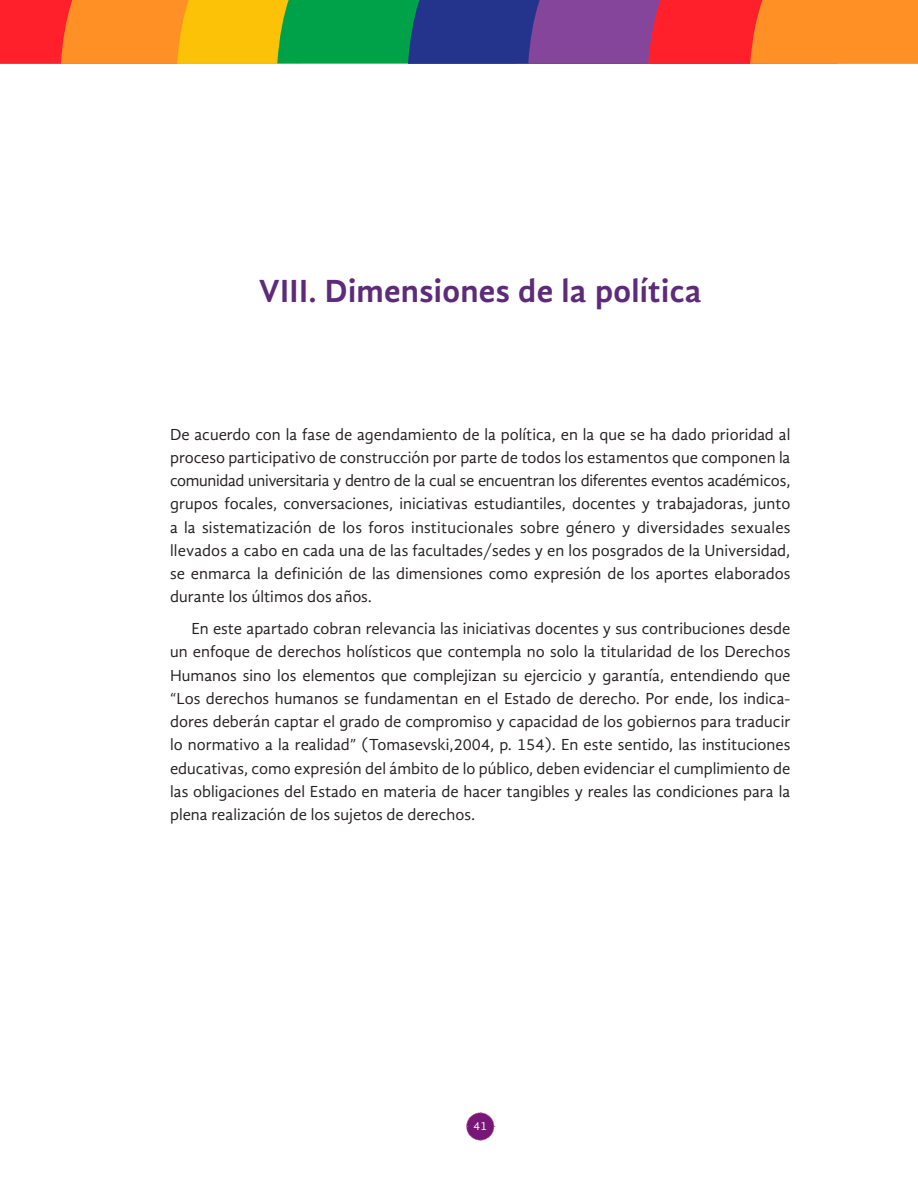
<style>
.page{position:relative;width:918px;height:1188px;background:#fff}
.page>*{position:absolute;margin:0;border:0;box-sizing:border-box;transform-origin:0 0}
.T0{font:700 33px "Gandhi Sans";letter-spacing:.01em;color:#5d2b79}
.PARRAFO-INDENTADO{font:16.5px/23.2px "Gandhi Sans";color:#231f20;text-align:justify}
.PRIMER_PARRAFO{font:16.5px/23.2px "Gandhi Sans";color:#231f20;text-align:justify}
.t1{font:12px "Gandhi Sans";color:#fff}
</style>
<div class="page">
<svg style="left:0;top:0;width:918px;height:64px"></svg>
<svg style="left:466px;top:1112px;width:29px;height:29px"></svg>
<p class="T0" style="left:259px;top:271px;width:444px">VIII. Dimensiones de la política</p>
<p class="PRIMER_PARRAFO" style="left:170px;top:423px;width:622px">De acuerdo con la fase de agendamiento de la política, en la que se ha dado prioridad al proceso participativo de construcción por parte de todos los estamentos que componen la comunidad universitaria y dentro de la cual se encuentran los diferentes eventos académicos, grupos focales, conversaciones, iniciativas estudiantiles, docentes y trabajadoras, junto a la sistematización de los foros institucionales sobre género y diversidades sexuales llevados a cabo en cada una de las facultades/sedes y en los posgrados de la Universidad, se enmarca la definición de las dimensiones como expresión de los aportes elaborados durante los últimos dos años.</p>
<p class="PARRAFO-INDENTADO" style="left:170px;top:617px;width:622px;text-indent:21px">En este apartado cobran relevancia las iniciativas docentes y sus contribuciones desde un enfoque de derechos holísticos que contempla no solo la titularidad de los Derechos Humanos sino los elementos que complejizan su ejercicio y garantía, entendiendo que “Los derechos humanos se fundamentan en el Estado de derecho. Por ende, los indica&shy;dores deberán captar el grado de compromiso y capacidad de los gobiernos para traducir lo normativo a la realidad” (Tomasevski,2004, p. 154). En este sentido, las instituciones educativas, como expresión del ámbito de lo público, deben evidenciar el cumplimiento de las obligaciones del Estado en materia de hacer tangibles y reales las condiciones para la plena realización de los sujetos de derechos.</p>
<p class="t1" style="left:474px;top:1119px;width:15px">41</p>
</div>
